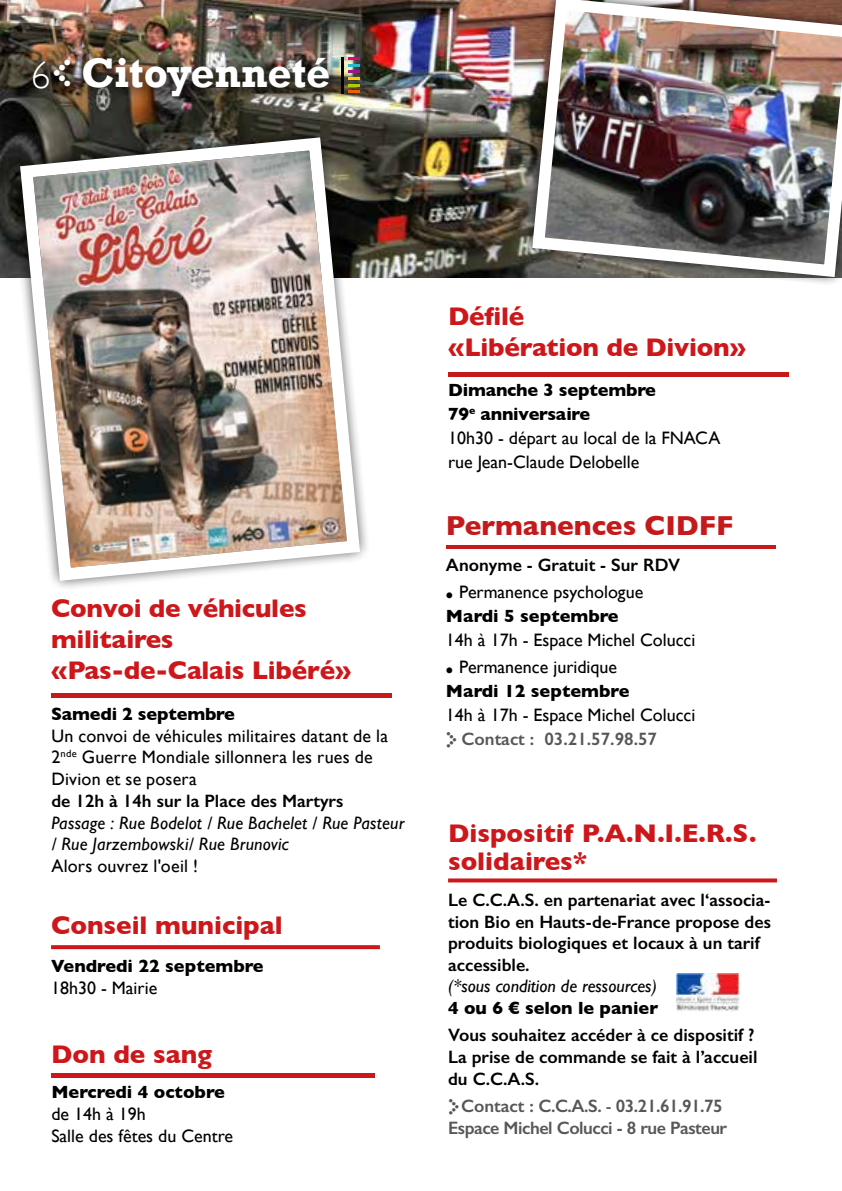
<style>
.page{position:relative;width:842px;height:1191px;background:#fff}
.page>*{position:absolute;margin:0;border:0;box-sizing:border-box;transform-origin:0 0}
.t1{font:700 42.4px "Rockwell";color:#fff}
.t2{font:300 39.2px "Gill Sans";color:#fff}
.t3{font:700 28px "Gill Sans";color:#c51a1b}
.t4{font:700 26px/31.2px "Gill Sans";letter-spacing:-.01em;color:#cd171a}
.t5{font:18px/24px "Gill Sans";color:#000}
.t6{font:600 18px/21.6px "Gill Sans";color:#000}
.t7{font:700 18px "Gill Sans";color:#000}
.t8{font:italic 18px/21.6px "Gill Sans";letter-spacing:.01em;color:#000}
.t9{font:600 18px/22px "Gill Sans";letter-spacing:-.025em;color:#575756}
.s1{font-weight:700}
.s2{font-weight:800}
.s3{font-weight:400}
.s4{font-family:"Simple Direction Arrows";font-size:26px;color:#575756}
.s5{font-weight:600;color:#575756}
.s6{font-family:"Simple Direction Arrows";font-weight:400;font-size:26px}
</style>
<div class="page">
<img style="left:0;top:0;width:520px;height:277px">
<hr style="left:446px;top:545px;width:330px;height:4px;background:#c51a1b">
<div style="left:77px;top:51px;width:266px;height:60px;background:#000;opacity:.75"></div>
<hr style="left:341px;top:57px;width:3px;height:36px;background:#000">
<svg style="left:348px;top:57px;width:12px;height:36px"></svg>
<svg style="left:448px;top:878px;width:329px;height:4px"></svg>
<img style="left:676px;top:973px;width:64px;height:38px">
<svg style="left:51px;top:945px;width:329px;height:4px"></svg>
<hr style="left:51px;top:694px;width:340px;height:4px;background:#c51a1b">
<div style="left:448px;top:372px;width:340px;height:5px;background:#c51a1b"></div>
<div style="left:51px;top:1073px;width:323px;height:5px;background:#cd171a"></div>
<svg style="left:6px;top:123px;width:368px;height:465px"></svg>
<img style="left:14px;top:131px;width:353px;height:456px">
<svg style="left:520px;top:0;width:308px;height:284px"></svg>
<img style="left:526px;top:0;width:316px;height:283px">
<svg style="left:54px;top:60px;width:16px;height:27px"></svg>
<h2 class="t2" style="left:31px;top:44px;width:21px">6</h2>
<h1 class="t1" style="left:81px;top:47px;width:251px">Citoyenneté</h1>
<h3 class="t4" style="left:51px;top:592px;width:302px">Convoi de véhicules militaires «Pas-de-Calais Libéré»</h3>
<p class="t7" style="left:51px;top:700px;width:185px">Samedi 2 septembre</p>
<p class="t5" style="left:51px;top:724px;width:338px;line-height:21.6px">Un convoi de véhicules militaires datant de la<br>2<sup>nde</sup> Guerre Mondiale sillonnera les rues de<br>Divion et se posera</p>
<p class="t6" style="left:51px;top:790px;width:294px">de 12h à 14h sur la Place des Martyrs</p>
<p class="t8" style="left:51px;top:811px;width:355px">Passage : Rue Bodelot / Rue Bachelet / Rue Pasteur / Rue Jarzembowski/ Rue Brunovic</p>
<p class="t5" style="left:51px;top:853px;width:148px">Alors ouvrez l'oeil !</p>
<h3 class="t4" style="left:51px;top:909px;width:233px">Conseil municipal</h3>
<p class="t7" style="left:51px;top:951px;width:214px">Vendredi 22 septembre</p>
<p class="t5" style="left:51px;top:975px;width:108px">18h30 - Mairie</p>
<h3 class="t4" style="left:51px;top:1037px;width:163px">Don de sang</h3>
<p class="t7" style="left:51px;top:1077px;width:175px">Mercredi 4 octobre</p>
<p class="t5" style="left:51px;top:1102px;width:183px;line-height:22px">de 14h à 19h<br>Salle des fêtes du Centre</p>
<h3 class="t4" style="left:448px;top:300px;width:299px">Défilé<br>«Libération de Divion»</h3>
<p class="t5" style="left:448px;top:378px;width:274px"><span class="s1">Dimanche 3 septembre<br>79</span><sup>e</sup> <span class="s1">anniversaire<br></span>10h30 - départ au local de la FNACA rue Jean-Claude Delobelle</p>
<h3 class="t3" style="left:446px;top:503px;width:289px">Permanences CIDFF</h3>
<p class="t6" style="left:446px;top:551px;width:236px;line-height:27.2px">Anonyme - Gratuit - Sur RDV <span class="s2">.</span> <span class="s3">Permanence psychologue</span></p>
<p class="t7" style="left:446px;top:601px;width:174px">Mardi 5 septembre</p>
<p class="t5" style="left:446px;top:626px;width:251px;line-height:27.2px">14h à 17h - Espace Michel Colucci <span class="s2">.</span> Permanence juridique</p>
<p class="t7" style="left:446px;top:677px;width:185px">Mardi 12 septembre</p>
<p class="t5" style="left:446px;top:703px;width:251px">14h à 17h - Espace Michel Colucci <span class="s4">y</span> <span class="s5">Contact : 03.21.57.98.57</span></p>
<h3 class="t4" style="left:448px;top:818px;width:310px;line-height:28px">Dispositif P.A.N.I.E.R.S. solidaires*</h3>
<p class="t6" style="left:448px;top:889px;width:324px">Le C.C.A.S. en partenariat avec l‘associa&shy;tion Bio en Hauts-de-France propose des produits biologiques et locaux à un tarif accessible.</p>
<p class="t8" style="left:448px;top:975px;width:210px">(*sous condition de ressources)</p>
<p class="t7" style="left:448px;top:993px;width:212px">4 ou 6 € selon le panier</p>
<p class="t6" style="left:448px;top:1024px;width:311px">Vous souhaitez accéder à ce dispositif ?<br>La prise de commande se fait à l’accueil du C.C.A.S.</p>
<p class="t9" style="left:448px;top:1095px;width:281px"><span class="s6">y</span>Contact : C.C.A.S. <span class="s3">-</span> 03.21.61.91.75<br>Espace Michel Colucci - 8 rue Pasteur</p>
</div>
